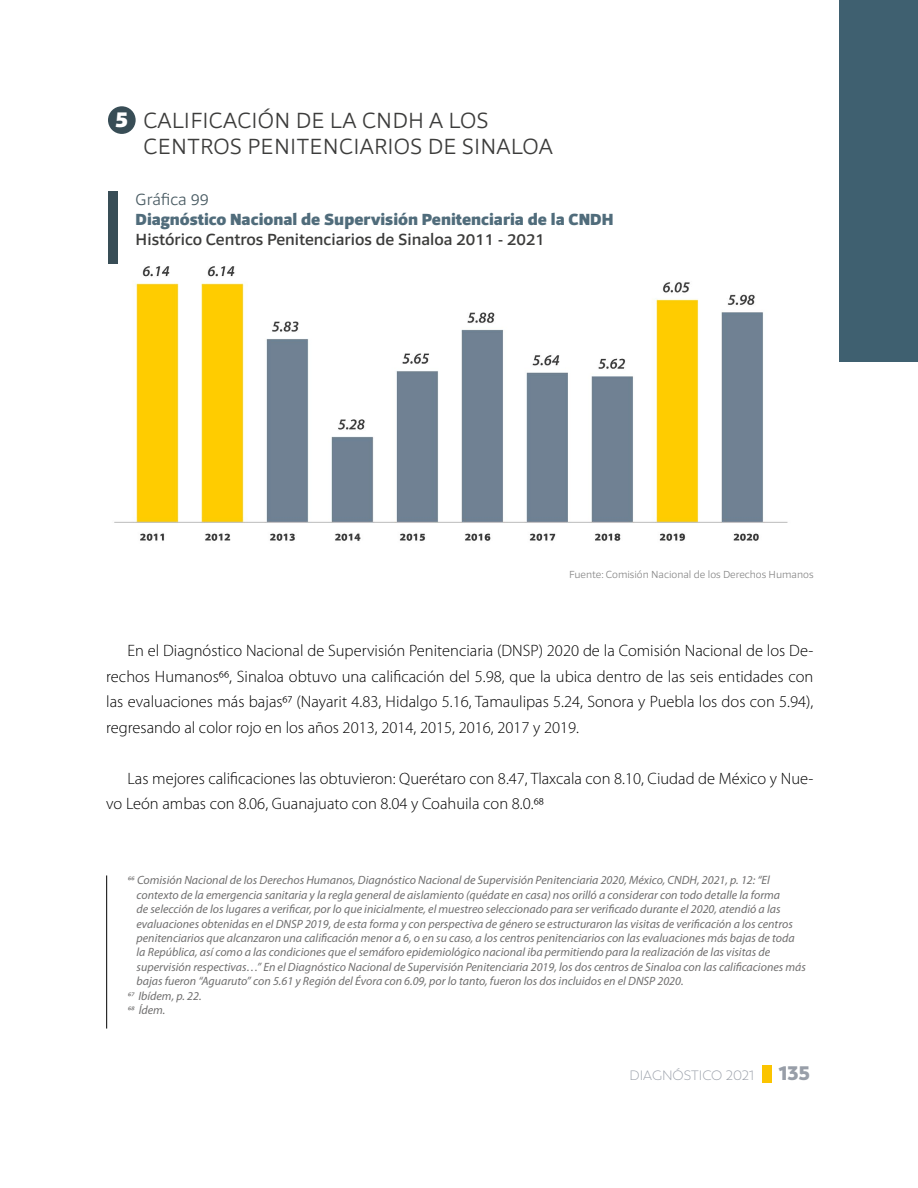
<style>
.page{position:relative;width:918px;height:1188px;background:#fff}
.page>*{position:absolute;margin:0;border:0;box-sizing:border-box;transform-origin:0 0}
.t1{font:300 22.5px/25.5px "Foro Sans";letter-spacing:.01em;color:#3c3c3b}
.t2{font:900 22.5px "Foro Sans";color:#fff}
.t3{font:800 19.5px "Trenda";color:#989ea8}
.t4{font:300 16.5px/25.5px "Myriad Pro";color:#000;text-align:justify}
.t5{font:900 16.5px "Foro Sans";color:#506c7b}
.t6{font:500 16.5px "Foro Sans";color:#3c3c3b}
.t7{font:300 16.5px "Foro Sans";color:#485a62}
.t8{font:300 13.5px "Trenda";color:#989ea8}
.t9{font:italic 12px/14.4px "Myriad Pro";color:#706f6f}
.t10{font:300 10.5px "Foro Sans";color:#878787}
.s1{font-family:"Calibri";font-weight:300}
</style>
<div class="page">
<div style="left:763px;top:1065px;width:9px;height:18px;background:#fbc400"></div>
<img style="left:114px;top:172px;width:726px;height:369px">
<div style="left:840px;top:0;width:78px;height:362px;background:#3f6070"></div>
<div style="left:108px;top:191px;width:9px;height:73px;background:#384d56"></div>
<div style="left:108px;top:106px;width:28px;height:28px;background:#384d56;border-radius:50%"></div>
<hr style="left:106px;top:875px;width:1px;height:154px;background:#000">
<p class="t2" style="left:115px;top:105px;width:15px">5</p>
<p class="t1" style="left:143px;top:108px;width:411px">CALIFICACIÓN DE LA CNDH A LOS<br>CENTROS PENITENCIARIOS DE SINALOA</p>
<p class="t7" style="left:136px;top:189px;width:75px">Gráfica 99</p>
<p class="t5" style="left:136px;top:209px;width:479px">Diagnóstico Nacional de Supervisión Penitenciaria de la CNDH</p>
<p class="t6" style="left:136px;top:229px;width:411px">Histórico Centros Penitenciarios de Sinaloa 2011 - 2021</p>
<p class="t10" style="left:569px;top:567px;width:246px">Fuente: Comisión Nacional de los Derechos Humanos</p>
<p class="t4" style="left:106px;top:638px;width:709px;text-indent:21px">En el Diagnóstico Nacional de Supervisión Penitenciaria (DNSP) 2020 de la Comisión Nacional de los De&shy;rechos Humanos66, Sinaloa obtuvo una calificación del 5.98, que la ubica dentro de las seis entidades con las evaluaciones más bajas67 (Nayarit 4.83, Hidalgo 5.16, Tamaulipas 5.24, Sonora y Puebla los dos con 5.94), regresando al color rojo en los años 2013, 2014, 2015, 2016, 2017 y 2019.</p>
<p class="t4" style="left:106px;top:765px;width:709px;text-indent:21px">Las mejores calificaciones las obtuvieron: Querétaro con 8.47, Tlaxcala con 8.10, Ciudad de México y Nue&shy;vo León ambas con 8.06, Guanajuato con 8.04 y Coahuila con 8.0.68</p>
<p class="t9" style="left:137px;top:873px;width:671px;text-indent:-9px"><span class="s1">66</span> Comisión Nacional de los Derechos Humanos, Diagnóstico Nacional de Supervisión Penitenciaria 2020, México, CNDH, 2021, p. 12: “El contexto de la emergencia sanitaria y la regla general de aislamiento (quédate en casa) nos orilló a considerar con todo detalle la forma<br>de selección de los lugares a verificar, por lo que inicialmente, el muestreo seleccionado para ser verificado durante el 2020, atendió a las evaluaciones obtenidas en el DNSP 2019, de esta forma y con perspectiva de género se estructuraron las visitas de verificación a los centros penitenciarios que alcanzaron una calificación menor a 6, o en su caso, a los centros penitenciarios con las evaluaciones más bajas de toda la República, así como a las condiciones que el semáforo epidemiológico nacional iba permitiendo para la realización de las visitas de supervisión respectivas…” En el Diagnóstico Nacional de Supervisión Penitenciaria 2019, los dos centros de Sinaloa con las calificaciones más bajas fueron “Aguaruto” con 5.61 y Región del Évora con 6.09, por lo tanto, fueron los dos incluidos en el DNSP 2020.</p>
<p class="t9" style="left:128px;top:988px;width:75px"><span class="s1">67</span> Ibídem, p. 22.</p>
<p class="t9" style="left:128px;top:1003px;width:39px"><span class="s1">68</span> Ídem.</p>
<p class="t8" style="left:630px;top:1067px;width:126px">DIAGNÓSTICO 2021</p>
<h2 class="t3" style="left:779px;top:1061px;width:33px">135</h2>
</div>
